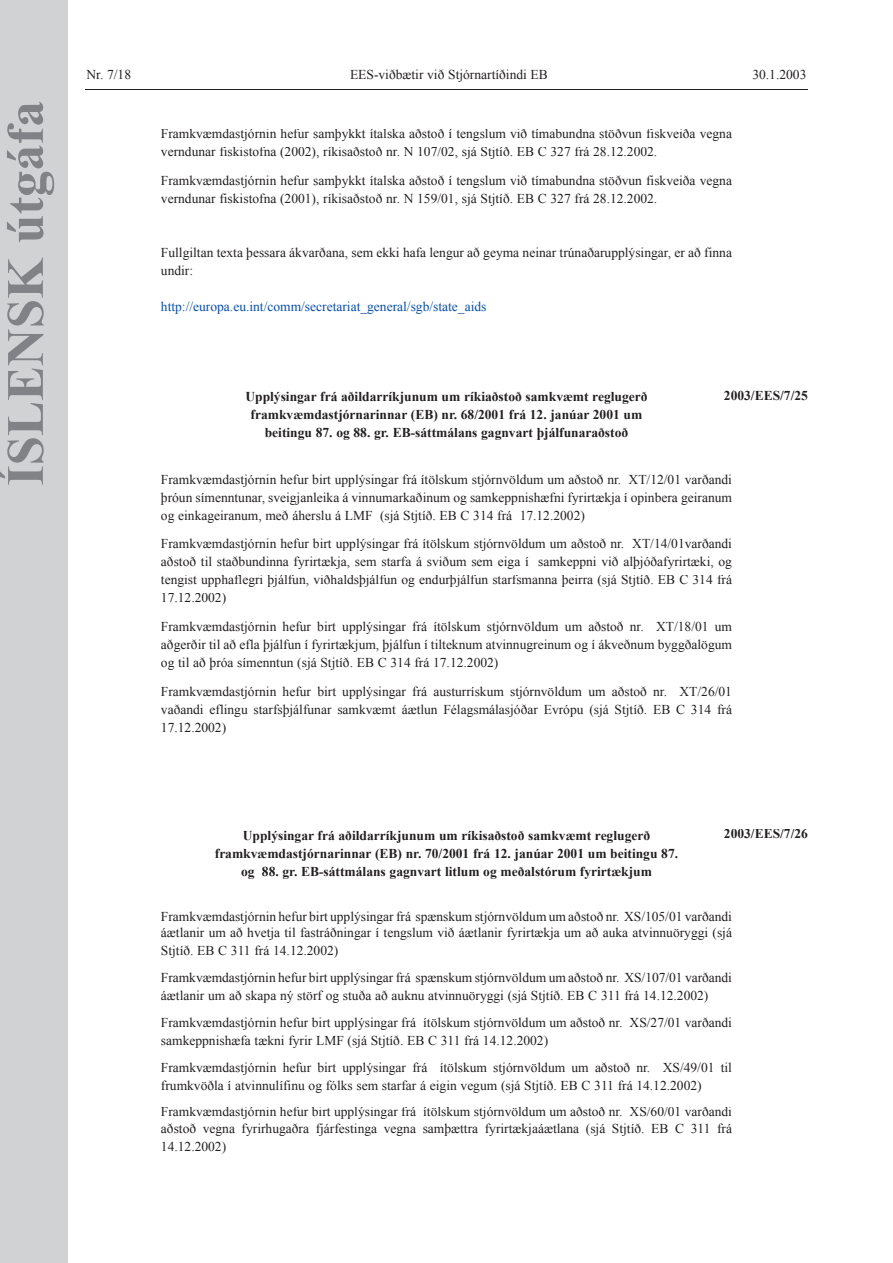
<style>
.page{position:relative;width:893px;height:1263px;background:#fff}
.page>*{position:absolute;margin:0;border:0;box-sizing:border-box;transform-origin:0 0}
.t1{font:700 52.5px "Times New Roman";color:#808285}
.t2{font:13.5px/18px "Times New Roman";color:#231f20}
.t3{font:700 13.5px/18px "Times New Roman";color:#231f20;text-align:center}
.t4{font:13.5px "Times New Roman";color:#094fa3}
</style>
<div class="page">
<hr style="left:85px;top:89px;width:723px;height:1px;background:#231f20">
<div style="left:0;top:0;width:68px;height:1263px;background:#d1d2d4"></div>
<h1 class="t1" style="left:-5px;top:486px;width:386px;rotate:-90deg">ÍSLENSK útgáfa</h1>
<p class="t2" style="left:87px;top:65px;width:46px">Nr. 7/18</p>
<p class="t2" style="left:350px;top:65px;width:199px">EES-viðbætir við Stjórnartíðindi EB</p>
<p class="t2" style="left:752px;top:65px;width:55px">30.1.2003</p>
<p class="t2" style="left:161px;top:125px;width:572px">Framkvæmdastjórnin hefur samþykkt ítalska aðstoð í tengslum við tímabundna stöðvun fiskveiða vegna verndunar fiskistofna (2002), ríkisaðstoð nr. N 107/02, sjá Stjtíð. EB C 327 frá 28.12.2002.</p>
<p class="t2" style="left:161px;top:171px;width:572px">Framkvæmdastjórnin hefur samþykkt ítalska aðstoð í tengslum við tímabundna stöðvun fiskveiða vegna verndunar fiskistofna (2001), ríkisaðstoð nr. N 159/01, sjá Stjtíð. EB C 327 frá 28.12.2002.</p>
<p class="t2" style="left:161px;top:243px;width:572px">Fullgiltan texta þessara ákvarðana, sem ekki hafa lengur að geyma neinar trúnaðarupplýsingar, er að finna undir:</p>
<p class="t4" style="left:161px;top:299px;width:327px">http://europa.eu.int/comm/secretariat_general/sgb/state_aids</p>
<p class="t3" style="left:724px;top:386px;width:86px">2003/EES/7/25</p>
<p class="t3" style="left:245px;top:387px;width:404px">Upplýsingar frá aðildarríkjunum um ríkiaðstoð samkvæmt reglugerð framkvæmdastjórnarinnar (EB) nr. 68/2001 frá 12. janúar 2001 um beitingu 87. og 88. gr. EB-sáttmálans gagnvart þjálfunaraðstoð</p>
<p class="t2" style="left:161px;top:470px;width:573px;text-align:justify">Framkvæmdastjórnin hefur birt upplýsingar frá ítölskum stjórnvöldum um aðstoð nr. XT/12/01 varðandi þróun símenntunar, sveigjanleika á vinnumarkaðinum og samkeppnishæfni fyrirtækja í opinbera geiranum og einkageiranum, með áherslu á LMF (sjá Stjtíð. EB C 314 frá 17.12.2002)</p>
<p class="t2" style="left:161px;top:535px;width:573px;text-align:justify">Framkvæmdastjórnin hefur birt upplýsingar frá ítölskum stjórnvöldum um aðstoð nr. XT/14/01varðandi aðstoð til staðbundinna fyrirtækja, sem starfa á sviðum sem eiga í samkeppni við alþjóðafyrirtæki, og tengist upphaflegri þjálfun, viðhaldsþjálfun og endurþjálfun starfsmanna þeirra (sjá Stjtíð. EB C 314 frá 17.12.2002)</p>
<p class="t2" style="left:161px;top:617px;width:573px;text-align:justify">Framkvæmdastjórnin hefur birt upplýsingar frá ítölskum stjórnvöldum um aðstoð nr. XT/18/01 um aðgerðir til að efla þjálfun í fyrirtækjum, þjálfun í tilteknum atvinnugreinum og í ákveðnum byggðalögum og til að þróa símenntun (sjá Stjtíð. EB C 314 frá 17.12.2002)</p>
<p class="t2" style="left:161px;top:682px;width:573px;text-align:justify">Framkvæmdastjórnin hefur birt upplýsingar frá austurrískum stjórnvöldum um aðstoð nr. XT/26/01 vaðandi eflingu starfsþjálfunar samkvæmt áætlun Félagsmálasjóðar Evrópu (sjá Stjtíð. EB C 314 frá 17.12.2002)</p>
<p class="t3" style="left:724px;top:825px;width:86px">2003/EES/7/26</p>
<p class="t3" style="left:215px;top:826px;width:465px">Upplýsingar frá aðildarríkjunum um ríkisaðstoð samkvæmt reglugerð framkvæmdastjórnarinnar (EB) nr. 70/2001 frá 12. janúar 2001 um beitingu 87. og 88. gr. EB-sáttmálans gagnvart litlum og meðalstórum fyrirtækjum</p>
<p class="t2" style="left:161px;top:908px;width:573px;line-height:16.2px">Framkvæmdastjórnin hefur birt upplýsingar frá spænskum stjórnvöldum um aðstoð nr. XS/105/01 varðandi áætlanir um að hvetja til fastráðningar í tengslum við áætlanir fyrirtækja um að auka atvinnuöryggi (sjá</p>
<p class="t2" style="left:161px;top:937px;width:572px;line-height:26.8px">Stjtíð. EB C 311 frá 14.12.2002)<br>Framkvæmdastjórnin hefur birt upplýsingar frá spænskum stjórnvöldum um aðstoð nr. XS/107/01 varðandi</p>
<p class="t2" style="left:161px;top:982px;width:573px;line-height:26.8px">áætlanir um að skapa ný störf og stuða að auknu atvinnuöryggi (sjá Stjtíð. EB C 311 frá 14.12.2002)<br>Framkvæmdastjórnin hefur birt upplýsingar frá ítölskum stjórnvöldum um aðstoð nr. XS/27/01 varðandi</p>
<p class="t2" style="left:161px;top:1026px;width:573px;line-height:26.8px">samkeppnishæfa tækni fyrir LMF (sjá Stjtíð. EB C 311 frá 14.12.2002)<br>Framkvæmdastjórnin hefur birt upplýsingar frá ítölskum stjórnvöldum um aðstoð nr. XS/49/01 til</p>
<p class="t2" style="left:161px;top:1071px;width:573px;line-height:26.8px">frumkvöðla í atvinnulífinu og fólks sem starfar á eigin vegum (sjá Stjtíð. EB C 311 frá 14.12.2002)<br>Framkvæmdastjórnin hefur birt upplýsingar frá ítölskum stjórnvöldum um aðstoð nr. XS/60/01 varðandi</p>
<p class="t2" style="left:161px;top:1119px;width:572px">aðstoð vegna fyrirhugaðra fjárfestinga vegna samþættra fyrirtækjaáætlana (sjá Stjtíð. EB C 311 frá<br>14.12.2002)</p>
</div>
